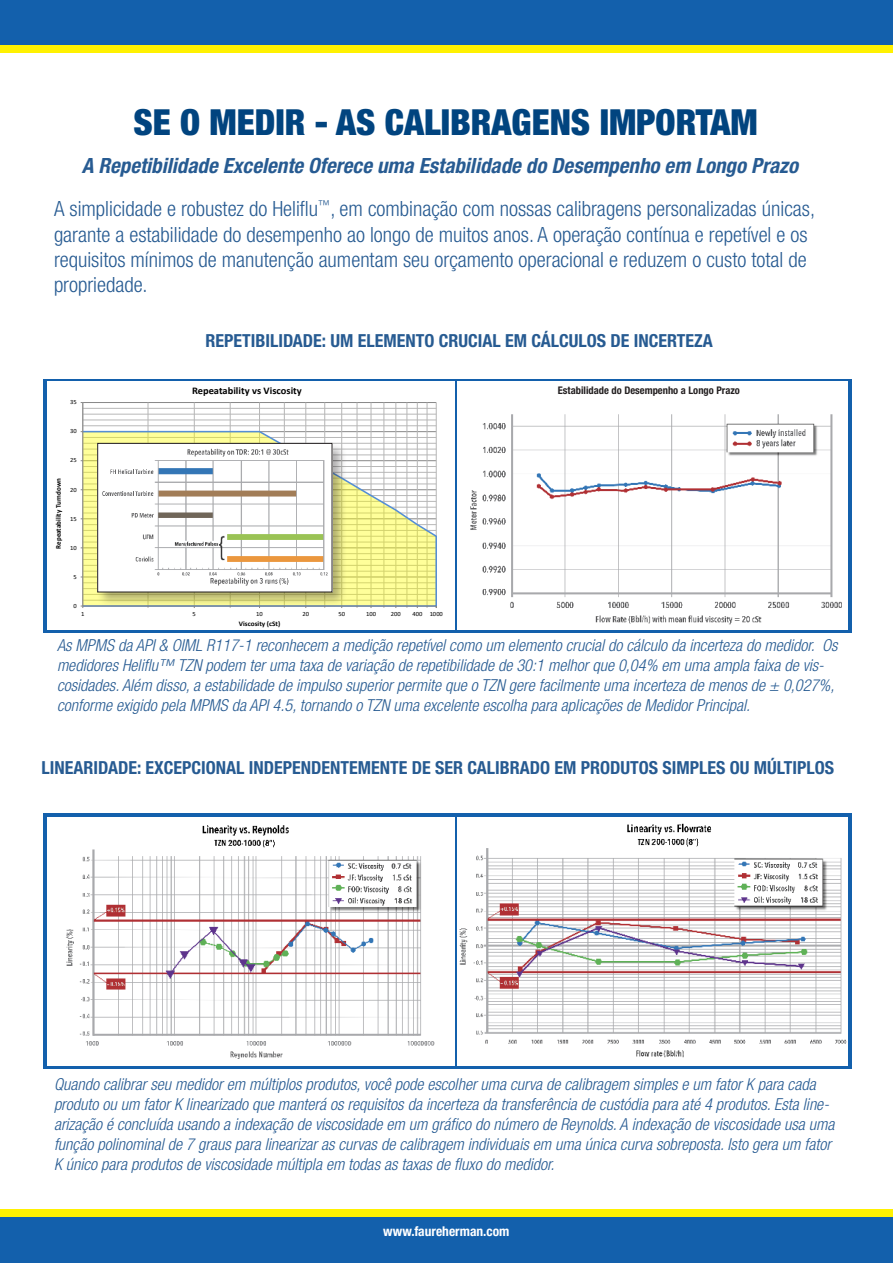
<style>
.page{position:relative;width:893px;height:1263px;background:#fff}
.page>*{position:absolute;margin:0;border:0;box-sizing:border-box;transform-origin:0 0}
.t1{font:900 condensed 36px "Helvetica Neue LT Pro";color:#01447f}
.t2{font:300 condensed 21px/25.2px "Helvetica Neue LT Pro";color:#275b92}
.t3{font:italic 700 condensed 21px "Helvetica Neue LT Pro";color:#275b92}
.t4{font:700 condensed 18px "Helvetica Neue LT Pro";color:#275b92}
.t5{font:italic 300 condensed 16.5px/19.8px "Helvetica Neue LT Pro";color:#275b92}
.t6{font:700 condensed 13.5px "Helvetica Neue LT Pro";color:#fff}
.t7{font:700 condensed 10.5px "Helvetica Neue LT Pro";color:#231f20}
.t8{font:700 10.2px "Calibri";color:#000}
.t9{font:700 7.2px "Calibri";letter-spacing:-.005em;color:#000}
.t10{font:700 7.05px "Calibri";letter-spacing:.005em;color:#000}
.t11{font:6.3px "Calibri";color:#000}
</style>
<div class="page">
<svg style="left:44px;top:813px;width:808px;height:256px;fill:#1360ac"></svg>
<svg style="left:44px;top:379px;width:808px;height:254px;fill:#1360ac"></svg>
<div style="left:458px;top:382px;width:390px;height:247px;background:#fff"></div>
<div style="left:47px;top:382px;width:407px;height:247px;background:#fff"></div>
<div style="left:47px;top:817px;width:407px;height:248px;background:#fff"></div>
<div style="left:458px;top:817px;width:390px;height:248px;background:#fff"></div>
<img style="left:66px;top:825px;width:369px;height:234px">
<img style="left:459px;top:823px;width:388px;height:235px">
<div style="left:0;top:0;width:893px;height:47px;background:#1360ac"></div>
<div style="left:0;top:45px;width:893px;height:7px;background:#fff101"></div>
<div style="left:0;top:1216px;width:893px;height:47px;background:#1360ac"></div>
<div style="left:0;top:1209px;width:893px;height:8px;background:#fff101"></div>
<svg style="left:80px;top:402px;width:357px;height:206px"></svg>
<div style="left:96px;top:442px;width:251px;height:165px;background:#231f20;opacity:.35"></div>
<img style="left:99px;top:445px;width:231px;height:145px">
<div style="left:97px;top:443px;width:235px;height:149px;border:1px solid #231f20"></div>
<img style="left:470px;top:414px;width:372px;height:210px">
<h1 class="t1" style="left:133px;top:100px;width:626px">SE O MEDIR - AS CALIBRAGENS IMPORTAM</h1>
<p class="t3" style="left:82px;top:153px;width:718px">A Repetibilidade Excelente Oferece uma Estabilidade do Desempenho em Longo Prazo</p>
<p class="t2" style="left:54px;top:196px;width:763px">A simplicidade e robustez do Heliflu<sup>™</sup>, em combinação com nossas calibragens personalizadas únicas, garante a estabilidade do desempenho ao longo de muitos anos. A operação contínua e repetível e os requisitos mínimos de manutenção aumentam seu orçamento operacional e reduzem o custo total de propriedade.</p>
<p class="t4" style="left:206px;top:330px;width:509px">REPETIBILIDADE: UM ELEMENTO CRUCIAL EM CÁLCULOS DE INCERTEZA</p>
<p class="t11" style="left:70px;top:398px;width:8px">35</p>
<p class="t11" style="left:70px;top:427px;width:8px">30</p>
<p class="t9" style="left:53px;top:549px;width:72px;rotate:-90deg">Repeatability Turndown</p>
<p class="t11" style="left:70px;top:456px;width:8px">25</p>
<p class="t11" style="left:70px;top:485px;width:8px">20</p>
<p class="t11" style="left:70px;top:514px;width:8px">15</p>
<p class="t11" style="left:70px;top:543px;width:8px">10</p>
<p class="t8" style="left:192px;top:383px;width:111px">Repeatability vs Viscosity</p>
<p class="t11" style="left:73px;top:572px;width:5px">5</p>
<p class="t11" style="left:73px;top:601px;width:5px">0</p>
<p class="t11" style="left:81px;top:610px;width:5px">1</p>
<p class="t11" style="left:193px;top:610px;width:5px">5</p>
<p class="t11" style="left:256px;top:610px;width:8px">10</p>
<p class="t11" style="left:302px;top:610px;width:8px">20</p>
<p class="t11" style="left:338px;top:610px;width:8px">50</p>
<p class="t11" style="left:366px;top:610px;width:11px">100</p>
<p class="t11" style="left:391px;top:610px;width:11px">200</p>
<p class="t11" style="left:412px;top:610px;width:32px">400 1000</p>
<p class="t10" style="left:239px;top:619px;width:43px">Viscosity (cSt)</p>
<p class="t7" style="left:558px;top:384px;width:184px">Estabilidade do Desempenho a Longo Prazo</p>
<p class="t5" style="left:57px;top:636px;width:782px">As MPMS da API &amp; OIML R117-1 reconhecem a medição repetível como um elemento crucial do cálculo da incerteza do medidor. Os medidores Heliflu™ TZN podem ter uma taxa de variação de repetibilidade de 30:1 melhor que 0,04% em uma ampla faixa de vis&shy;cosidades. Além disso, a estabilidade de impulso superior permite que o TZN gere facilmente uma incerteza de menos de ± 0,027%, conforme exigido pela MPMS da API 4.5, tornando o TZN uma excelente escolha para aplicações de Medidor Principal.</p>
<p class="t4" style="left:42px;top:757px;width:794px">LINEARIDADE: EXCEPCIONAL INDEPENDENTEMENTE DE SER CALIBRADO EM PRODUTOS SIMPLES OU MÚLTIPLOS</p>
<p class="t5" style="left:54px;top:1075px;width:782px">Quando calibrar seu medidor em múltiplos produtos, você pode escolher uma curva de calibragem simples e um fator K para cada produto ou um fator K linearizado que manterá os requisitos da incerteza da transferência de custódia para até 4 produtos. Esta line&shy;arização é concluída usando a indexação de viscosidade em um gráfico do número de Reynolds. A indexação de viscosidade usa uma função polinominal de 7 graus para linearizar as curvas de calibragem individuais em uma única curva sobreposta. Isto gera um fator K único para produtos de viscosidade múltipla em todas as taxas de fluxo do medidor.</p>
<p class="t6" style="left:383px;top:1223px;width:128px">www.faureherman.com</p>
</div>
